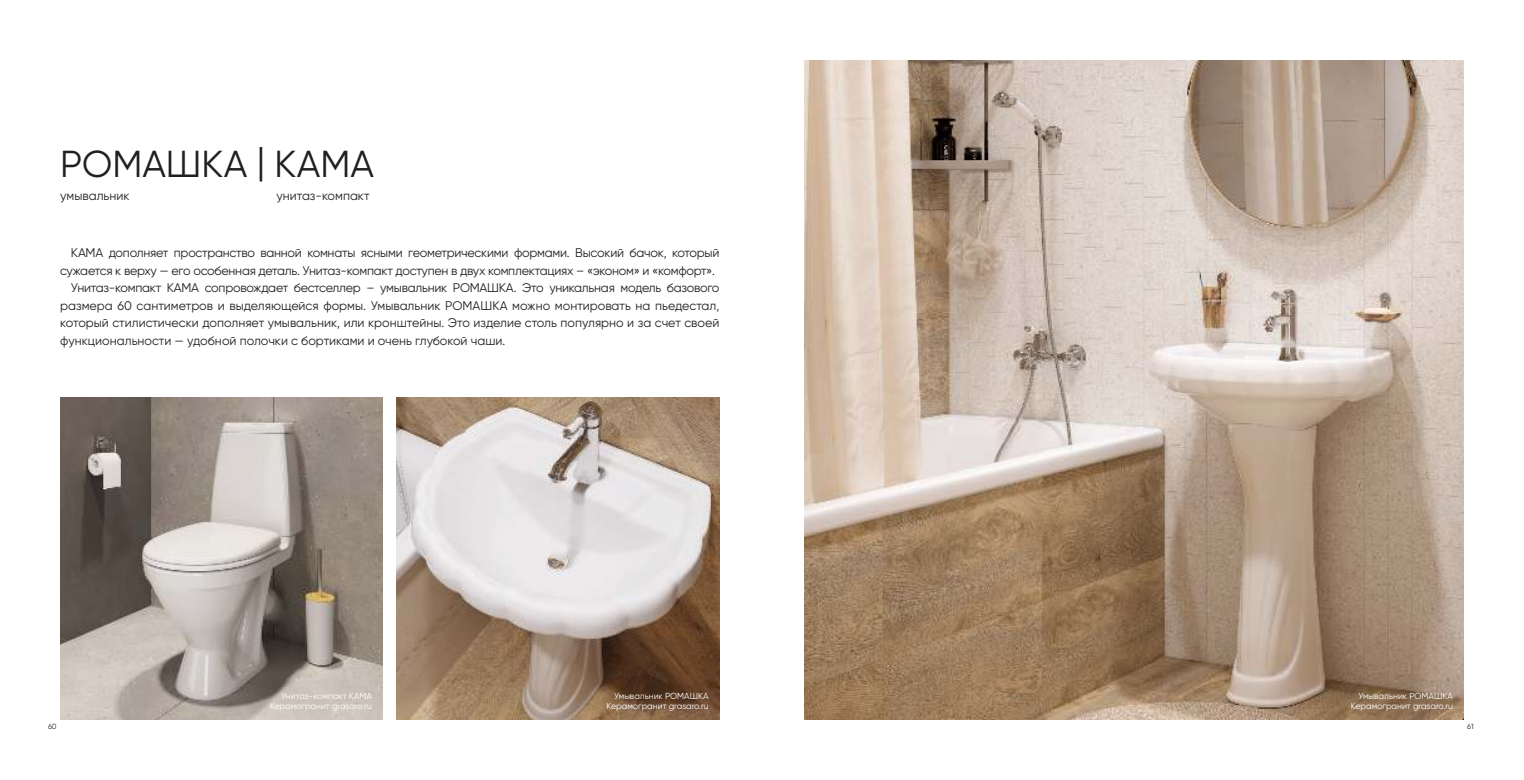
<style>
.page{position:relative;width:1524px;height:780px;background:#fff}
.page>*{position:absolute;margin:0;border:0;box-sizing:border-box;transform-origin:0 0}
.t1{font:37.5px "Gilroy";color:#231f20}
.t2{font:12.5px "Gilroy";letter-spacing:-.02em;color:#231f20}
.t3{font:12.5px "Gilroy";color:#231f20}
.t4{font:8.75px/10.5px "Gilroy";color:#fff;text-align:right}
.t5{font:7.5px "Gilroy";color:#231f20}
</style>
<div class="page">
<img style="left:804px;top:60px;width:659px;height:659px">
<img style="left:60px;top:397px;width:323px;height:322px">
<img style="left:397px;top:397px;width:322px;height:322px">
<h1 class="t1" style="left:60px;top:146px;width:315px">РОМАШКА | КАМА</h1>
<p class="t3" style="left:60px;top:189px;width:71px">умывальник</p>
<p class="t3" style="left:276px;top:189px;width:95px">унитаз-компакт</p>
<p class="t2" style="left:71px;top:247px;width:650px">КАМА дополняет пространство ванной комнаты ясными геометрическими формами. Высокий бачок, который</p>
<p class="t2" style="left:60px;top:264px;width:656px">сужается к верху — его особенная деталь. Унитаз-компакт доступен в двух комплектациях – «эконом» и «комфорт».</p>
<p class="t2" style="left:71px;top:282px;width:650px">Унитаз-компакт КАМА сопровождает бестселлер – умывальник РОМАШКА. Это уникальная модель базового</p>
<p class="t3" style="left:60px;top:299px;width:661px">размера 60 сантиметров и выделяющейся формы. Умывальник РОМАШКА можно монтировать на пьедестал,</p>
<p class="t3" style="left:60px;top:317px;width:660px">который стилистически дополняет умывальник, или кронштейны. Это изделие столь популярно и за счет своей</p>
<p class="t3" style="left:60px;top:334px;width:446px">функциональности — удобной полочки с бортиками и очень глубокой чаши.</p>
<p class="t4" style="left:270px;top:690px;width:104px">Унитаз-компакт КАМА<br>Керамогранит grasaro.ru</p>
<p class="t4" style="left:606px;top:690px;width:104px">Умывальник РОМАШКА<br>Керамогранит grasaro.ru</p>
<p class="t4" style="left:1350px;top:690px;width:104px">Умывальник РОМАШКА<br>Керамогранит grasaro.ru</p>
<p class="t5" style="left:48px;top:723px;width:10px">60</p>
<p class="t5" style="left:1467px;top:723px;width:8px">61</p>
</div>
